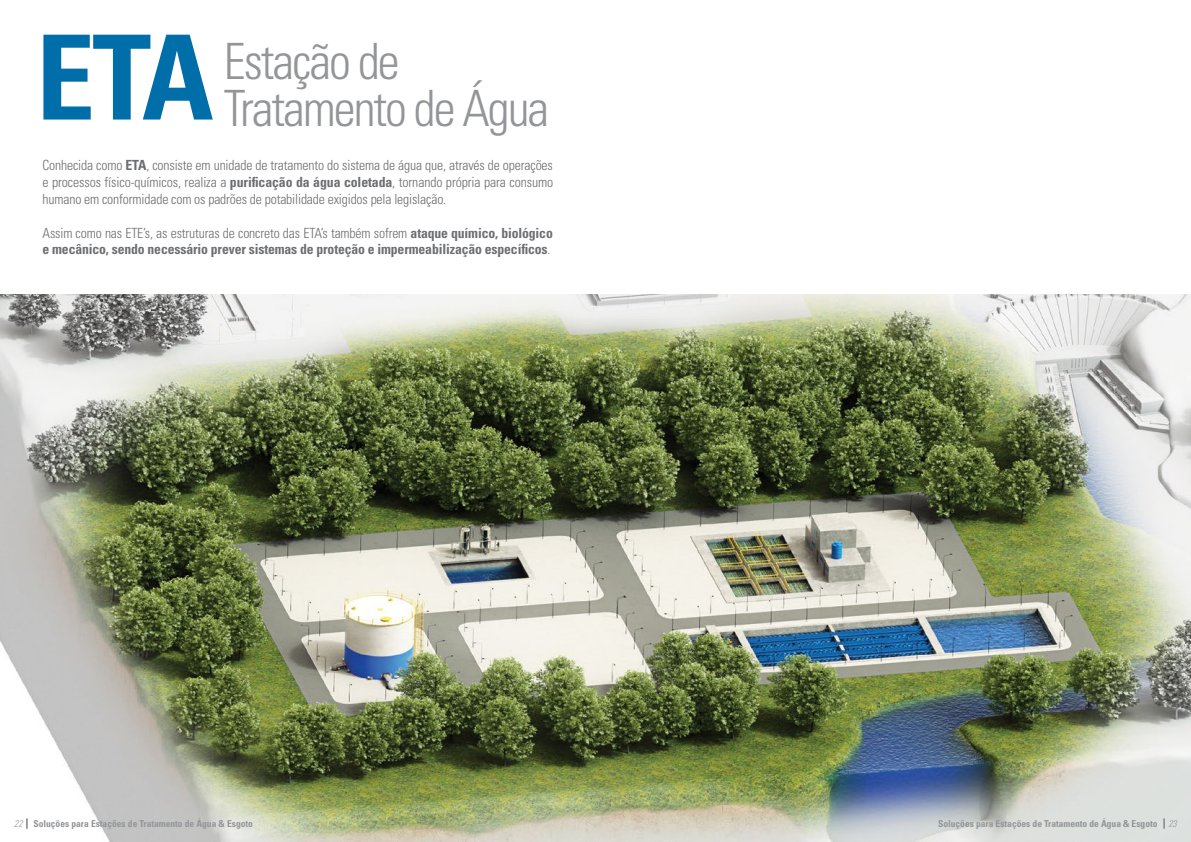
<style>
.page{position:relative;width:1191px;height:842px;background:#fff}
.page>*{position:absolute;margin:0;border:0;box-sizing:border-box;transform-origin:0 0}
.t1{font:700 condensed 117.5px "Univers LT Std";color:#006ea9}
.t2{font:300 condensed 50.1px "Univers LT Std";letter-spacing:-.04em;color:#939598}
.t3{font:300 condensed 14px/16.8px "Univers LT Std";letter-spacing:-.01em;color:#6d6e71;text-align:justify}
.t4{font:700 condensed 14px/16.8px "Univers LT Std";letter-spacing:-.01em;color:#6d6e71}
.t5{font:700 condensed 9.5px "Univers LT Std";color:#939598}
.s1{font-weight:700}
.s2{font-weight:300}
.s3{font-weight:300;font-style:italic}
</style>
<div class="page">
<img style="left:0;top:295px;width:1191px;height:547px">
<svg style="left:26px;top:818px;width:2px;height:11px"></svg>
<h1 class="t1" style="left:36px;top:6px;width:179px">ETA</h1>
<h2 class="t2" style="left:224px;top:31px;width:177px">Estação de</h2>
<h2 class="t2" style="left:224px;top:78px;width:327px">Tratamento de Água</h2>
<p class="t3" style="left:43px;top:157px;width:512px">Conhecida como <span class="s1">ETA</span>, consiste em unidade de tratamento do sistema de água que, através de operações e processos físico-químicos, realiza a <span class="s1">purificação da água coletada</span>, tornando própria para consumo humano em conformidade com os padrões de potabilidade exigidos pela legislação.</p>
<p class="t4" style="left:43px;top:224px;width:512px"><span class="s2">Assim como nas ETE’s, as estruturas de concreto das ETA’s também sofrem</span> ataque químico, biológico e mecânico, sendo necessário prever sistemas de proteção e impermeabilização específicos<span class="s2">.</span></p>
<p class="t5" style="left:14px;top:817px;width:240px"><span class="s3">22</span> Soluções para Estações de Tratamento de Água &amp; Esgoto</p>
<p class="t5" style="left:938px;top:817px;width:240px">Soluções para Estações de Tratamento de Água &amp; Esgoto <span class="s3">23</span></p>
</div>
